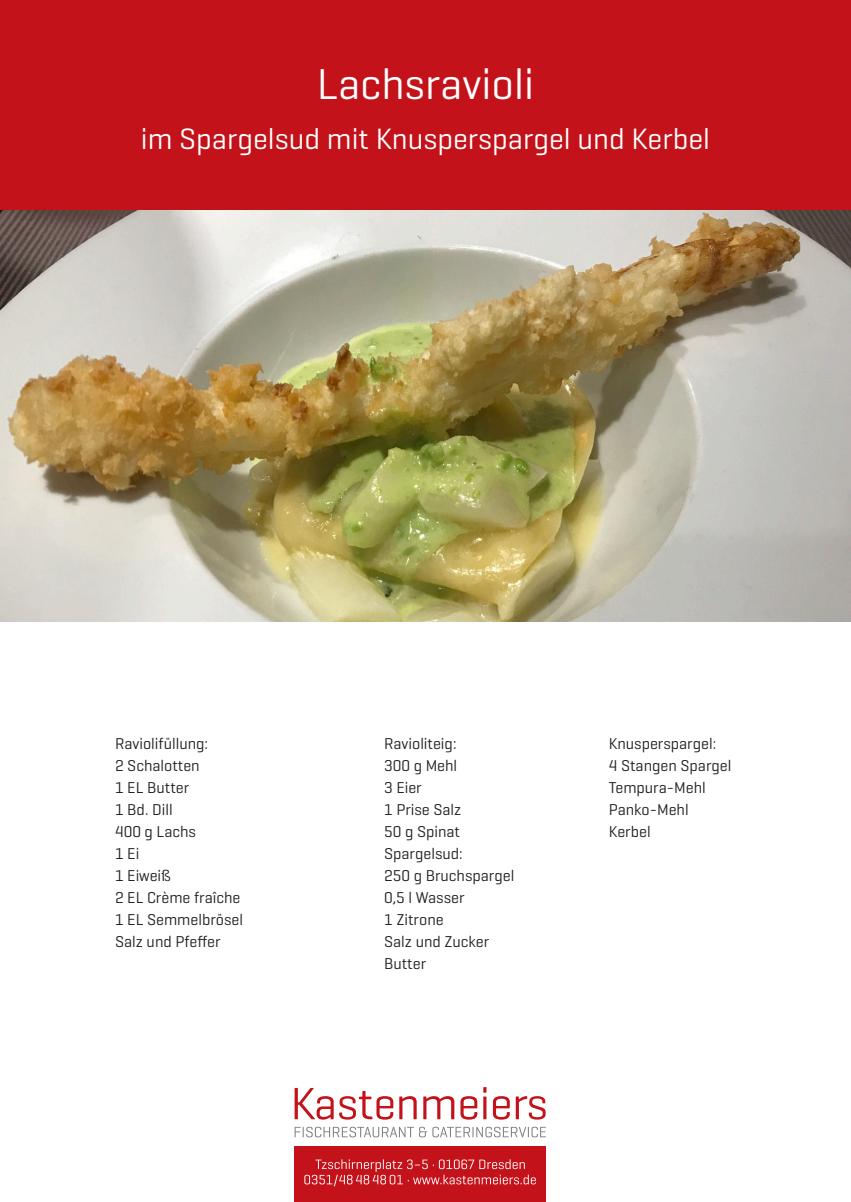
<style>
.page{position:relative;width:851px;height:1202px;background:#fff}
.page>*{position:absolute;margin:0;border:0;box-sizing:border-box;transform-origin:0 0}
.t1{font:44px "Geogrotesque";color:#fff}
.t2{font:30px "Geogrotesque";color:#fff}
.t3{font:16px "Geogrotesque";color:#231f20}
</style>
<div class="page">
<div style="left:294px;top:1146px;width:252px;height:56px;background:#c4121a"></div>
<svg style="left:304px;top:1159px;width:231px;height:27px"></svg>
<svg style="left:294px;top:1088px;width:39px;height:32px"></svg>
<svg style="left:339px;top:1091px;width:54px;height:29px"></svg>
<svg style="left:399px;top:1096px;width:17px;height:23px"></svg>
<svg style="left:423px;top:1096px;width:31px;height:23px"></svg>
<svg style="left:460px;top:1096px;width:17px;height:24px"></svg>
<svg style="left:483px;top:1087px;width:3px;height:6px"></svg>
<hr style="left:483px;top:1096px;width:3px;height:23px;background:#c4121a">
<svg style="left:493px;top:1096px;width:16px;height:24px"></svg>
<svg style="left:515px;top:1096px;width:30px;height:24px"></svg>
<svg style="left:294px;top:1127px;width:252px;height:10px"></svg>
<div style="left:0;top:0;width:850px;height:245px;background:#c4121a"></div>
<img style="left:0;top:211px;width:850px;height:410px">
<p class="t1" style="left:317px;top:57px;width:219px">Lachsravioli</p>
<p class="t2" style="left:141px;top:120px;width:570px">im Spargelsud mit Knusperspargel und Kerbel</p>
<p class="t3" style="left:115px;top:733px;width:95px">Raviolifüllung:</p>
<p class="t3" style="left:115px;top:755px;width:86px">2 Schalotten</p>
<p class="t3" style="left:115px;top:777px;width:76px">1 EL Butter</p>
<p class="t3" style="left:115px;top:799px;width:59px">1 Bd. Dill</p>
<p class="t3" style="left:115px;top:821px;width:82px">400 g Lachs</p>
<p class="t3" style="left:115px;top:843px;width:26px">1 Ei</p>
<p class="t3" style="left:115px;top:865px;width:57px">1 Eiweiß</p>
<p class="t3" style="left:115px;top:887px;width:127px">2 EL Crème fraîche</p>
<p class="t3" style="left:115px;top:909px;width:130px">1 EL Semmelbrösel</p>
<p class="t3" style="left:115px;top:931px;width:107px">Salz und Pfeffer</p>
<p class="t3" style="left:384px;top:733px;width:74px">Ravioliteig:</p>
<p class="t3" style="left:384px;top:755px;width:75px">300 g Mehl</p>
<p class="t3" style="left:384px;top:777px;width:39px">3 Eier</p>
<p class="t3" style="left:384px;top:799px;width:79px">1 Prise Salz</p>
<p class="t3" style="left:384px;top:821px;width:78px">50 g Spinat</p>
<p class="t3" style="left:384px;top:843px;width:80px">Spargelsud:</p>
<p class="t3" style="left:384px;top:865px;width:132px">250 g Bruchspargel</p>
<p class="t3" style="left:384px;top:887px;width:82px">0,5 l Wasser</p>
<p class="t3" style="left:384px;top:909px;width:61px">1 Zitrone</p>
<p class="t3" style="left:384px;top:931px;width:107px">Salz und Zucker</p>
<p class="t3" style="left:384px;top:953px;width:44px">Butter</p>
<p class="t3" style="left:608px;top:733px;width:109px">Knusperspargel:</p>
<p class="t3" style="left:608px;top:755px;width:124px">4 Stangen Spargel</p>
<p class="t3" style="left:608px;top:777px;width:99px">Tempura-Mehl</p>
<p class="t3" style="left:608px;top:799px;width:81px">Panko-Mehl</p>
<p class="t3" style="left:608px;top:821px;width:43px">Kerbel</p>
</div>
